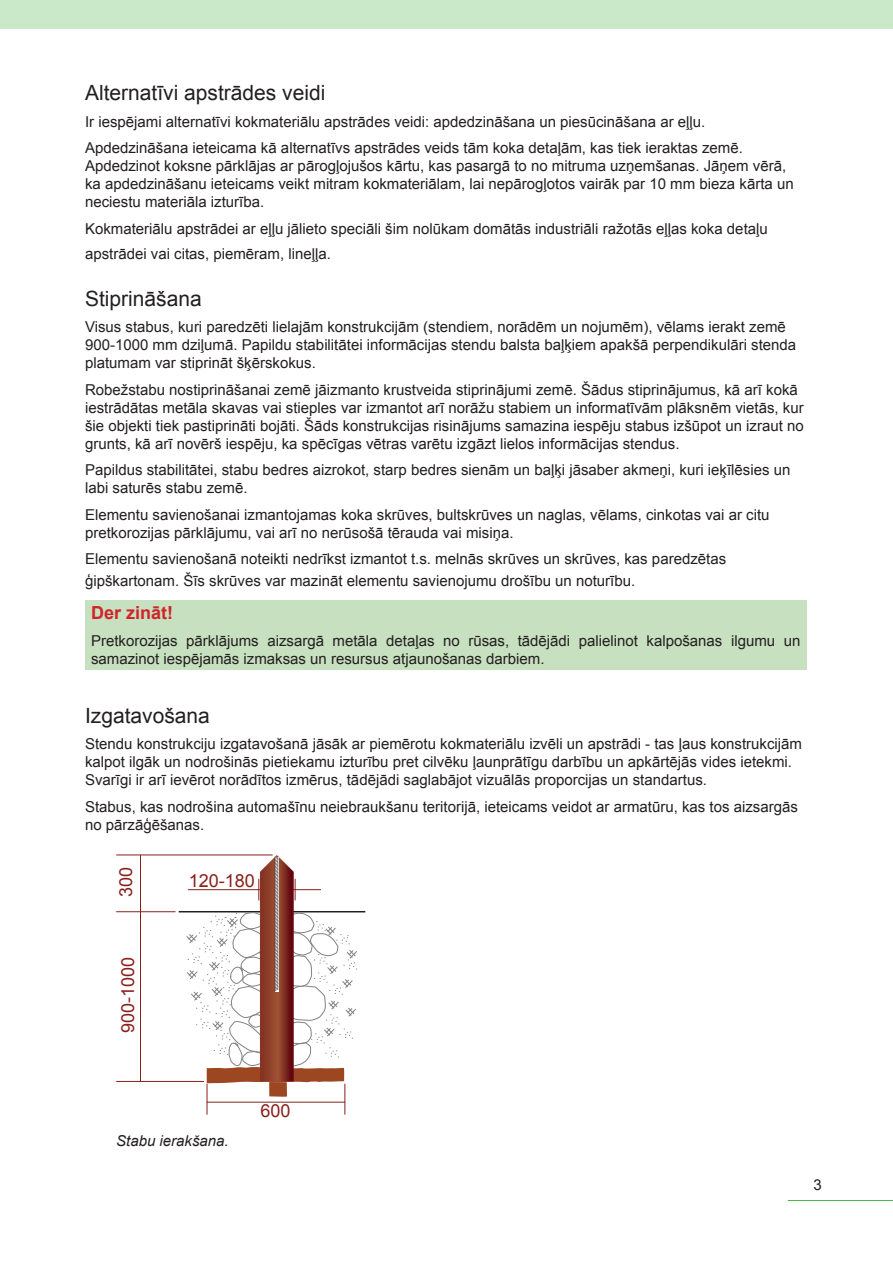
<style>
.page{position:relative;width:893px;height:1263px;background:#fff}
.page>*{position:absolute;margin:0;border:0;box-sizing:border-box;transform-origin:0 0}
.t1{font:21px "Arial";color:#231f20}
.t2{font:18px "Arial";color:#8a201b}
.t3{font:700 18px "Arial";color:#d1232a}
.Atelu_parakstiem{font:15px/18px "Arial";color:#231f20}
.t4{font:italic 15px "Arial";color:#231f20}
</style>
<div class="page">
<div style="left:0;top:0;width:893px;height:28px;background:#c9e9c8"></div>
<hr style="left:788px;top:1200px;width:105px;height:1px;background:#4cb848">
<div style="left:85px;top:600px;width:721px;height:70px;background:#c7e0bf"></div>
<hr style="left:179px;top:911px;width:186px;height:1px;background:#231f20">
<hr style="left:140px;top:855px;width:1px;height:226px;background:#8a201b">
<hr style="left:207px;top:1102px;width:138px;height:1px;background:#8a201b">
<hr style="left:345px;top:1084px;width:1px;height:31px;background:#8a201b">
<hr style="left:207px;top:1084px;width:1px;height:31px;background:#8a201b">
<hr style="left:116px;top:1081px;width:88px;height:1px;background:#8a201b">
<hr style="left:116px;top:911px;width:59px;height:1px;background:#8a201b">
<hr style="left:116px;top:855px;width:157px;height:1px;background:#8a201b">
<svg style="left:186px;top:855px;width:172px;height:242px"></svg>
<p class="t1" style="left:85px;top:79px;width:242px">Alternatīvi apstrādes veidi</p>
<p class="Atelu_parakstiem" style="left:85px;top:113px;width:622px">Ir iespējami alternatīvi kokmateriālu apstrādes veidi: apdedzināšana un piesūcināšana ar eļļu.</p>
<p class="Atelu_parakstiem" style="left:85px;top:139px;width:710px">Apdedzināšana ieteicama kā alternatīvs apstrādes veids tām koka detaļām, kas tiek ieraktas zemē.<br>Apdedzinot koksne pārklājas ar pārogļojušos kārtu, kas pasargā to no mitruma uzņemšanas. Jāņem vērā, ka apdedzināšanu ieteicams veikt mitram kokmateriālam, lai nepārogļotos vairāk par 10 mm bieza kārta un neciestu materiāla izturība.</p>
<p class="Atelu_parakstiem" style="left:85px;top:216px;width:684px;line-height:25.2px">Kokmateriālu apstrādei ar eļļu jālieto speciāli šim nolūkam domātās industriāli ražotās eļļas koka detaļu apstrādei vai citas, piemēram, lineļļa.</p>
<p class="t1" style="left:85px;top:284px;width:118px">Stiprināšana</p>
<p class="Atelu_parakstiem" style="left:85px;top:318px;width:713px">Visus stabus, kuri paredzēti lielajām konstrukcijām (stendiem, norādēm un nojumēm), vēlams ierakt zemē<br>900-1000 mm dziļumā. Papildu stabilitātei informācijas stendu balsta baļķiem apakšā perpendikulāri stenda platumam var stiprināt šķērskokus.</p>
<p class="Atelu_parakstiem" style="left:85px;top:380px;width:720px">Robežstabu nostiprināšanai zemē jāizmanto krustveida stiprinājumi zemē. Šādus stiprinājumus, kā arī kokā iestrādātas metāla skavas vai stieples var izmantot arī norāžu stabiem un informatīvām plāksnēm vietās, kur šie objekti tiek pastiprināti bojāti. Šāds konstrukcijas risinājums samazina iespēju stabus izšūpot un izraut no grunts, kā arī novērš iespēju, ka spēcīgas vētras varētu izgāzt lielos informācijas stendus.</p>
<p class="Atelu_parakstiem" style="left:85px;top:461px;width:707px">Papildus stabilitātei, stabu bedres aizrokot, starp bedres sienām un baļķi jāsaber akmeņi, kuri ieķīlēsies un labi saturēs stabu zemē.</p>
<p class="Atelu_parakstiem" style="left:85px;top:505px;width:686px">Elementu savienošanai izmantojamas koka skrūves, bultskrūves un naglas, vēlams, cinkotas vai ar citu pretkorozijas pārklājumu, vai arī no nerūsošā tērauda vai misiņa.</p>
<p class="Atelu_parakstiem" style="left:85px;top:548px;width:643px;line-height:21.6px">Elementu savienošanā noteikti nedrīkst izmantot t.s. melnās skrūves un skrūves, kas paredzētas ģipškartonam. Šīs skrūves var mazināt elementu savienojumu drošību un noturību.</p>
<p class="t3" style="left:91px;top:601px;width:84px">Der zināt!</p>
<p class="Atelu_parakstiem" style="left:91px;top:632px;width:711px">Pretkorozijas pārklājums aizsargā metāla detaļas no rūsas, tādējādi palielinot kalpošanas ilgumu un samazinot iespējamās izmaksas un resursus atjaunošanas darbiem.</p>
<p class="t1" style="left:85px;top:702px;width:126px">Izgatavošana</p>
<p class="Atelu_parakstiem" style="left:85px;top:735px;width:718px">Stendu konstrukciju izgatavošanā jāsāk ar piemērotu kokmateriālu izvēli un apstrādi - tas ļaus konstrukcijām kalpot ilgāk un nodrošinās pietiekamu izturību pret cilvēku ļaunprātīgu darbību un apkārtējās vides ietekmi.<br>Svarīgi ir arī ievērot norādītos izmērus, tādējādi saglabājot vizuālās proporcijas un standartus.</p>
<p class="Atelu_parakstiem" style="left:85px;top:798px;width:714px">Stabus, kas nodrošina automašīnu neiebraukšanu teritorijā, ieteicams veidot ar armatūru, kas tos aizsargās no pārzāģēšanas.</p>
<p class="t2" style="left:114px;top:897px;width:32px;rotate:-90deg">300</p>
<p class="t2" style="left:116px;top:1033px;width:78px;rotate:-90deg">900-1000</p>
<p class="t2" style="left:189px;top:869px;width:68px">120-180</p>
<p class="t4" style="left:116px;top:1131px;width:114px">Stabu ierakšana.</p>
<p class="t2" style="left:260px;top:1099px;width:32px">600</p>
<p class="Atelu_parakstiem" style="left:813px;top:1176px;width:10px">3</p>
</div>
